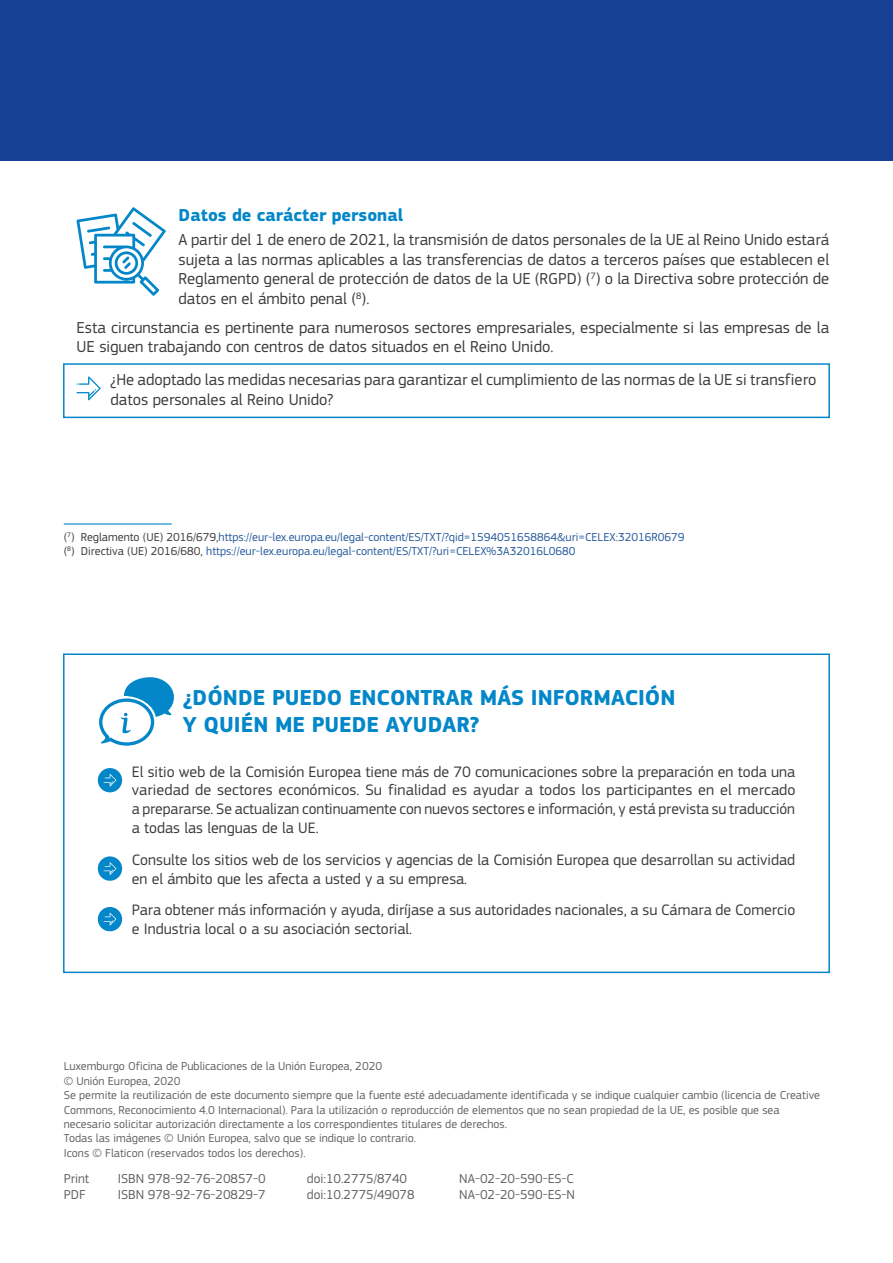
<style>
.page{position:relative;width:893px;height:1263px;background:#fff}
.page>*{position:absolute;margin:0;border:0;box-sizing:border-box;transform-origin:0 0}
.title_1_page6{font:700 22.5px/27px "EC Square Sans Pro";color:#0387c9}
.title_2_break{font:700 18px "EC Square Sans Pro";color:#0387c9}
.body_page2_1{font:16.5px/19.8px "EC Square Sans Pro";color:#3c3c3b;text-align:justify}
.body_page2_2{font:16.5px/19.8px "EC Square Sans Pro";color:#3c3c3b}
.body_page6{font:15.75px/18.9px "EC Square Sans Pro";color:#3c3c3b}
.lim_ids{font:13.5px "EC Square Sans Pro";color:#646363}
.lim{font:12px/14.4px "EC Square Sans Pro";color:#646363}
.footnotes{font:12px "EC Square Sans Pro";color:#275b9b}
.lim_break{font:12px "EC Square Sans Pro";color:#646363}
.s1{color:#3c3c3b}
</style>
<div class="page">
<div style="left:63px;top:653px;width:767px;height:320px;border:2px solid #0387c9"></div>
<div style="left:98px;top:768px;width:24px;height:24px;background:#0387c9;border-radius:50%"></div>
<svg style="left:104px;top:774px;width:12px;height:12px"></svg>
<div style="left:98px;top:856px;width:24px;height:25px;background:#0387c9;border-radius:50%"></div>
<svg style="left:104px;top:862px;width:12px;height:13px"></svg>
<div style="left:98px;top:907px;width:24px;height:24px;background:#0387c9;border-radius:50%"></div>
<svg style="left:104px;top:913px;width:12px;height:12px"></svg>
<div style="left:63px;top:363px;width:767px;height:55px;border:2px solid #0387c9"></div>
<hr style="left:64px;top:523px;width:108px;height:2px;background:#0387c9">
<svg style="left:77px;top:376px;width:24px;height:24px"></svg>
<div style="left:0;top:0;width:893px;height:161px;background:#164194"></div>
<svg style="left:76px;top:207px;width:90px;height:89px"></svg>
<svg style="left:99px;top:677px;width:75px;height:69px"></svg>
<p class="title_2_break" style="left:179px;top:204px;width:226px">Datos de carácter personal</p>
<p class="body_page2_1" style="left:179px;top:230px;width:652px">A partir del 1 de enero de 2021, la transmisión de datos personales de la UE al Reino Unido estará sujeta a las normas aplicables a las transferencias de datos a terceros países que establecen el Reglamento general de protección de datos de la UE (RGPD) (<sup>7</sup>) o la Directiva sobre protección de datos en el ámbito penal (<sup>8</sup>).</p>
<p class="body_page2_1" style="left:77px;top:317px;width:754px">Esta circunstancia es pertinente para numerosos sectores empresariales, especialmente si las empresas de la<br>UE siguen trabajando con centros de datos situados en el Reino Unido.</p>
<p class="body_page2_2" style="left:111px;top:370px;width:707px">¿He adoptado las medidas necesarias para garantizar el cumplimiento de las normas de la UE si transfiero datos personales al Reino Unido?</p>
<p class="footnotes" style="left:64px;top:530px;width:622px"><span class="s1">(</span><sup>7</sup><span class="s1">) Reglamento (UE) 2016/679,</span>https://eur-lex.europa.eu/legal-content/ES/TXT/?qid=1594051658864&amp;uri=CELEX:32016R0679</p>
<p class="footnotes" style="left:64px;top:544px;width:513px"><span class="s1">(</span><sup>8</sup><span class="s1">) Directiva (UE) 2016/680,</span> https://eur-lex.europa.eu/legal-content/ES/TXT/?uri=CELEX%3A32016L0680</p>
<p class="title_1_page6" style="left:183px;top:685px;width:494px">¿DÓNDE PUEDO ENCONTRAR MÁS INFORMACIÓN<br>Y QUIÉN ME PUEDE AYUDAR?</p>
<p class="body_page6" style="left:132px;top:762px;width:665px;text-align:justify">El sitio web de la Comisión Europea tiene más de 70 comunicaciones sobre la preparación en toda una variedad de sectores económicos. Su finalidad es ayudar a todos los participantes en el mercado a prepararse. Se actualizan continuamente con nuevos sectores e información, y está prevista su traducción a todas las lenguas de la UE.</p>
<p class="body_page6" style="left:132px;top:850px;width:665px">Consulte los sitios web de los servicios y agencias de la Comisión Europea que desarrollan su actividad en el ámbito que les afecta a usted y a su empresa.</p>
<p class="body_page6" style="left:132px;top:901px;width:665px">Para obtener más información y ayuda, diríjase a sus autoridades nacionales, a su Cámara de Comercio e Industria local o a su asociación sectorial.</p>
<p class="lim_break" style="left:64px;top:1059px;width:320px">Luxemburgo Oficina de Publicaciones de la Unión Europea, 2020</p>
<p class="lim" style="left:64px;top:1074px;width:118px">© Unión Europea, 2020</p>
<p class="lim" style="left:64px;top:1088px;width:758px">Se permite la reutilización de este documento siempre que la fuente esté adecuadamente identificada y se indique cualquier cambio (licencia de Creative<br>Commons, Reconocimiento 4.0 Internacional). Para la utilización o reproducción de elementos que no sean propiedad de la UE, es posible que sea necesario solicitar autorización directamente a los correspondientes titulares de derechos.</p>
<p class="lim" style="left:64px;top:1131px;width:354px">Todas las imágenes © Unión Europea, salvo que se indique lo contrario.<br>Icons © Flaticon (reservados todos los derechos).</p>
<p class="lim_ids" style="left:64px;top:1171px;width:27px">Print</p>
<p class="lim_ids" style="left:118px;top:1171px;width:149px">ISBN 978-92-76-20857-0</p>
<p class="lim_ids" style="left:307px;top:1171px;width:102px">doi:10.2775/8740</p>
<p class="lim_ids" style="left:459px;top:1171px;width:116px">NA-02-20-590-ES-C</p>
<p class="lim_ids" style="left:64px;top:1187px;width:23px">PDF</p>
<p class="lim_ids" style="left:118px;top:1187px;width:149px">ISBN 978-92-76-20829-7</p>
<p class="lim_ids" style="left:307px;top:1187px;width:109px">doi:10.2775/49078</p>
<p class="lim_ids" style="left:459px;top:1187px;width:117px">NA-02-20-590-ES-N</p>
</div>
